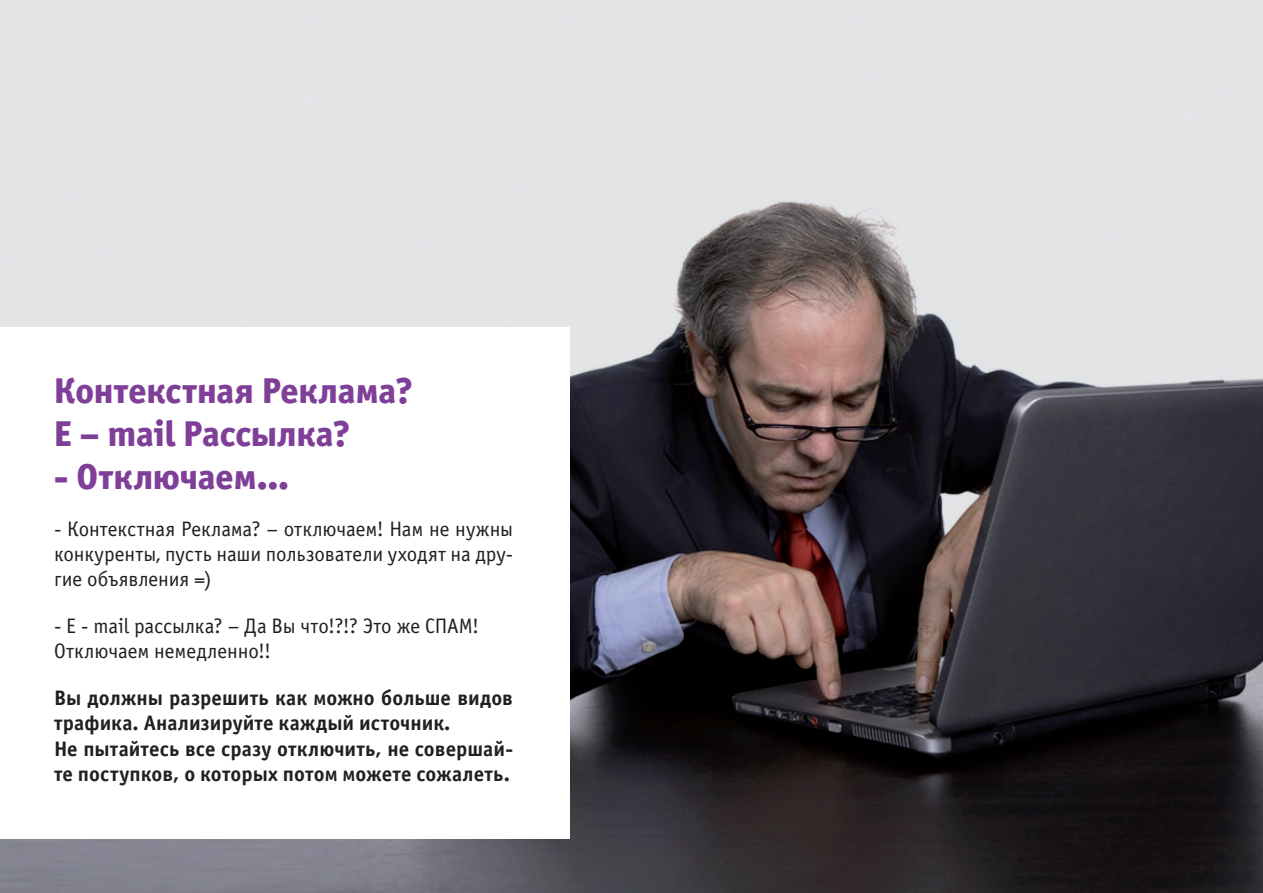
<style>
.page{position:relative;width:1263px;height:893px;background:#fff}
.page>*{position:absolute;margin:0;border:0;box-sizing:border-box;transform-origin:0 0}
.Заголовок{font:36px "Officina Sans Extra Bold OSC";letter-spacing:.005em;color:#7f3f98}
.Основной_текст{font:21px/25.2px "Officina Sans Book C";letter-spacing:-.005em;color:#231f20;text-align:justify}
.Выделение{font:21px/25.2px "Officina Sans Bold C";letter-spacing:.005em;color:#231f20}
</style>
<div class="page">
<img style="left:0;top:0;width:1263px;height:893px">
<div style="left:0;top:327px;width:569px;height:512px;background:#fff"></div>
<p class="Заголовок" style="left:54px;top:368px;width:361px">Контекстная Реклама?</p>
<p class="Заголовок" style="left:54px;top:412px;width:298px">E – mail Рассылка?</p>
<p class="Заголовок" style="left:54px;top:455px;width:237px">- Отключаем...</p>
<p class="Основной_текст" style="left:54px;top:517px;width:461px">- Контекстная Реклама? – отключаем! Нам не нужны конкуренты, пусть наши пользователи уходят на дру&shy;гие объявления =)</p>
<p class="Основной_текст" style="left:54px;top:614px;width:426px">- E - mail рассылка? – Да Вы что!?!? Это же СПАМ!</p>
<p class="Основной_текст" style="left:54px;top:639px;width:219px">Отключаем немедленно!!</p>
<p class="Выделение" style="left:54px;top:686px;width:461px">Вы должны разрешить как можно больше видов трафика. Анализируйте каждый источник.</p>
<p class="Выделение" style="left:54px;top:736px;width:461px">Не пытайтесь все сразу отключить, не совершай&shy;те поступков, о которых потом можете сожалеть.</p>
</div>
